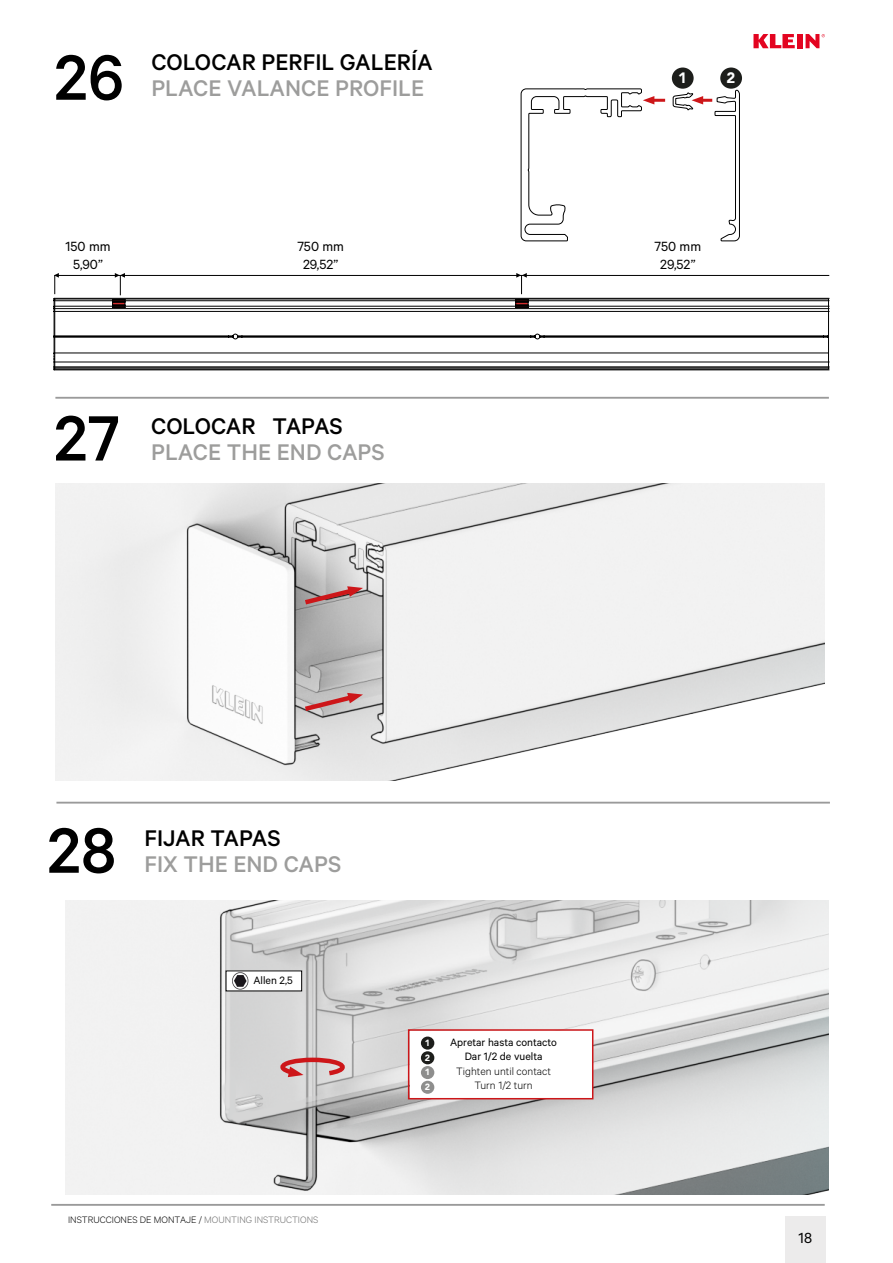
<style>
.page{position:relative;width:893px;height:1263px;background:#fff}
.page>*{position:absolute;margin:0;border:0;box-sizing:border-box;transform-origin:0 0}
.t1{font:500 72px "Calibre";color:#000}
.t2{font:500 25.5px "Calibre";color:#9d9d9c}
.t3{font:500 25.5px "Calibre";color:#000}
.t4{font:16.5px "Calibre";color:#000}
.t5{font:15px/18px "Calibre";color:#000;text-align:center}
.t6{font:900 15px "Avenir";color:#fff}
.t7{font:12px/14.4px "Calibre";color:#000;text-align:center}
.t8{font:300 12px/14.4px "Calibre";color:#000;text-align:center}
.t9{font:300 10.5px "Calibre";color:#000}
.t10{font:900 9px "Avenir";color:#fff}
.s1{color:#6f6f6f}
</style>
<div class="page">
<svg style="left:753px;top:34px;width:42px;height:14px"></svg>
<div style="left:797px;top:34px;width:5px;height:14px;background:#e30420"></div>
<svg style="left:805px;top:34px;width:20px;height:14px"></svg>
<div style="left:785px;top:1216px;width:41px;height:47px;background:#ecebeb"></div>
<hr style="left:55px;top:397px;width:774px;height:2px;background:#000">
<svg style="left:56px;top:309px;width:771px;height:59px"></svg>
<hr style="left:56px;top:802px;width:774px;height:1px;background:#000">
<svg style="left:521px;top:88px;width:219px;height:153px"></svg>
<div style="left:672px;top:68px;width:22px;height:21px;background:#1d1e1b;border-radius:50%"></div>
<div style="left:720px;top:68px;width:22px;height:21px;background:#1d1e1b;border-radius:50%"></div>
<svg style="left:54px;top:273px;width:776px;height:36px"></svg>
<div style="left:54px;top:299px;width:775px;height:71px;border:1px solid #000"></div>
<hr style="left:51px;top:1204px;width:774px;height:2px;background:#000">
<img style="left:55px;top:484px;width:770px;height:297px">
<svg style="left:300px;top:585px;width:63px;height:23px"></svg>
<svg style="left:300px;top:691px;width:63px;height:23px"></svg>
<img style="left:66px;top:900px;width:763px;height:294px">
<svg style="left:278px;top:1055px;width:69px;height:23px;background:#d29c9d"></svg>
<div style="left:226px;top:971px;width:76px;height:20px;background:#fff"></div>
<img style="left:232px;top:972px;width:17px;height:17px">
<div style="left:410px;top:1031px;width:181px;height:68px;background:#fff"></div>
<div style="left:408px;top:1029px;width:185px;height:70px;border:2px solid #cd1619"></div>
<div style="left:421px;top:1036px;width:13px;height:13px;background:#1d1e1b;border-radius:50%"></div>
<svg style="left:421px;top:1066px;width:13px;height:13px"></svg>
<div style="left:421px;top:1051px;width:13px;height:13px;background:#1d1e1b;border-radius:50%"></div>
<div style="left:421px;top:1081px;width:13px;height:13px;background:#8e8e8d;border-radius:50%"></div>
<h1 class="t1" style="left:54px;top:35px;width:72px">26</h1>
<p class="t3" style="left:151px;top:47px;width:283px">COLOCAR PERFIL GALERÍA</p>
<p class="t2" style="left:151px;top:73px;width:274px">PLACE VALANCE PROFILE</p>
<p class="t6" style="left:678px;top:65px;width:10px">1</p>
<p class="t6" style="left:726px;top:65px;width:10px">2</p>
<p class="t5" style="left:66px;top:237px;width:46px">150 mm<br>5,90”</p>
<p class="t5" style="left:297px;top:237px;width:48px">750 mm<br>29,52”</p>
<p class="t5" style="left:655px;top:237px;width:48px">750 mm<br>29,52”</p>
<h1 class="t1" style="left:54px;top:396px;width:68px">27</h1>
<p class="t3" style="left:151px;top:411px;width:193px">COLOCAR TAPAS</p>
<p class="t2" style="left:151px;top:437px;width:235px">PLACE THE END CAPS</p>
<h1 class="t1" style="left:47px;top:808px;width:71px">28</h1>
<p class="t3" style="left:144px;top:823px;width:138px">FIJAR TAPAS</p>
<p class="t2" style="left:144px;top:849px;width:198px">FIX THE END CAPS</p>
<p class="t7" style="left:253px;top:973px;width:41px">Allen 2,5</p>
<p class="t9" style="left:68px;top:1214px;width:252px">INSTRUCCIONES DE MONTAJE / <span class="s1">MOUNTING INSTRUCTIONS</span></p>
<p class="t10" style="left:425px;top:1035px;width:7px">1</p>
<p class="t10" style="left:425px;top:1064px;width:7px">1</p>
<p class="t10" style="left:425px;top:1050px;width:7px">2</p>
<p class="t10" style="left:425px;top:1079px;width:7px">2</p>
<p class="t7" style="left:450px;top:1035px;width:108px">Apretar hasta contacto<br>Dar 1/2 de vuelta</p>
<p class="t8" style="left:456px;top:1063px;width:96px">Tighten until contact<br>Turn 1/2 turn</p>
<p class="t4" style="left:798px;top:1228px;width:15px">18</p>
</div>
